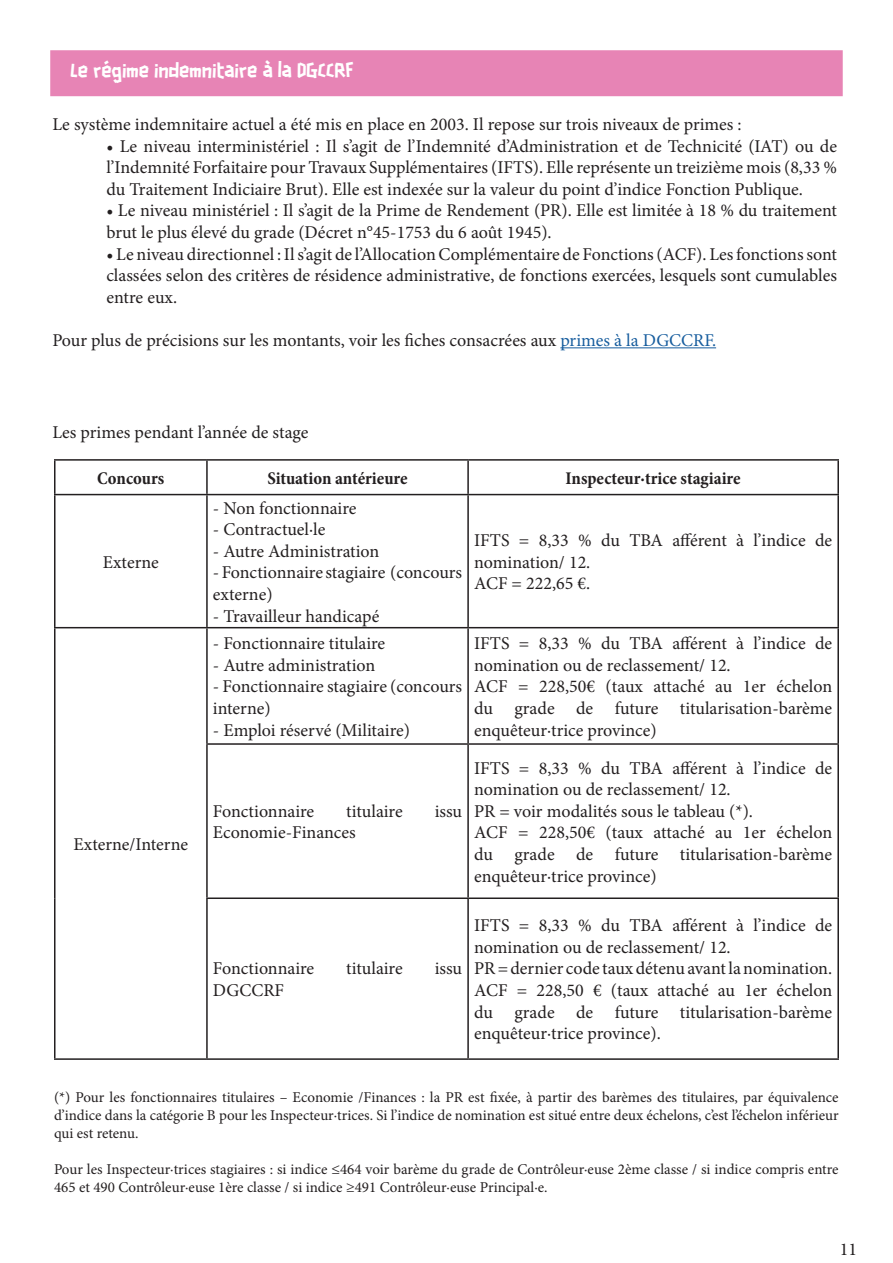
<style>
.page{position:relative;width:893px;height:1263px;background:#fff}
.page>*{position:absolute;margin:0;border:0;box-sizing:border-box;transform-origin:0 0}
.t1{font:18px/21.6px "Minion Pro";color:#231f20}
.t2{font:700 condensed 18px "Minion Pro";color:#231f20}
.t3{font:18px "Scotchlidaires";color:#fff}
.t4{font:15px/18px "Minion Pro";color:#231f20;text-align:justify}
.s1{color:#175d9e}
</style>
<div class="page">
<hr style="left:54px;top:459px;width:153px;height:2px;background:#231f20">
<hr style="left:54px;top:461px;width:2px;height:33px;background:#231f20">
<hr style="left:207px;top:459px;width:261px;height:2px;background:#231f20">
<hr style="left:206px;top:461px;width:2px;height:33px;background:#231f20">
<hr style="left:468px;top:459px;width:371px;height:2px;background:#231f20">
<hr style="left:467px;top:461px;width:2px;height:33px;background:#231f20">
<hr style="left:837px;top:461px;width:2px;height:33px;background:#231f20">
<hr style="left:54px;top:494px;width:153px;height:1px;background:#231f20">
<hr style="left:54px;top:495px;width:2px;height:132px;background:#231f20">
<hr style="left:207px;top:494px;width:261px;height:1px;background:#231f20">
<hr style="left:206px;top:495px;width:2px;height:132px;background:#231f20">
<hr style="left:468px;top:494px;width:371px;height:1px;background:#231f20">
<hr style="left:467px;top:495px;width:2px;height:132px;background:#231f20">
<hr style="left:837px;top:495px;width:2px;height:132px;background:#231f20">
<hr style="left:54px;top:627px;width:153px;height:1px;background:#231f20">
<hr style="left:54px;top:628px;width:2px;height:116px;background:#231f20">
<hr style="left:207px;top:627px;width:261px;height:1px;background:#231f20">
<hr style="left:206px;top:628px;width:2px;height:115px;background:#231f20">
<hr style="left:468px;top:627px;width:371px;height:1px;background:#231f20">
<hr style="left:467px;top:628px;width:2px;height:115px;background:#231f20">
<hr style="left:837px;top:628px;width:2px;height:115px;background:#231f20">
<hr style="left:54px;top:744px;width:2px;height:154px;background:#231f20">
<hr style="left:206px;top:743px;width:262px;height:2px;background:#231f20">
<hr style="left:206px;top:745px;width:2px;height:152px;background:#231f20">
<hr style="left:468px;top:743px;width:371px;height:2px;background:#231f20">
<hr style="left:467px;top:745px;width:2px;height:152px;background:#231f20">
<hr style="left:837px;top:745px;width:2px;height:152px;background:#231f20">
<hr style="left:54px;top:898px;width:2px;height:160px;background:#231f20">
<hr style="left:206px;top:897px;width:262px;height:2px;background:#231f20">
<hr style="left:206px;top:899px;width:2px;height:159px;background:#231f20">
<hr style="left:468px;top:897px;width:371px;height:2px;background:#231f20">
<hr style="left:467px;top:899px;width:2px;height:159px;background:#231f20">
<hr style="left:837px;top:899px;width:2px;height:159px;background:#231f20">
<hr style="left:54px;top:1058px;width:153px;height:2px;background:#231f20">
<hr style="left:207px;top:1058px;width:261px;height:2px;background:#231f20">
<hr style="left:468px;top:1058px;width:371px;height:2px;background:#231f20">
<div style="left:54px;top:54px;width:785px;height:38px;background:#e784b5"></div>
<div style="left:50px;top:50px;width:793px;height:46px;border:8px solid #e784b5"></div>
<hr style="left:560px;top:347px;width:156px;height:1px;background:#175d9e">
<p class="t3" style="left:71px;top:58px;width:285px">Le régime indemnitaire à la DGCCRF</p>
<p class="t1" style="left:52px;top:114px;width:691px">Le système indemnitaire actuel a été mis en place en 2003. Il repose sur trois niveaux de primes :</p>
<p class="t1" style="left:106px;top:135px;width:732px;text-align:justify">• Le niveau interministériel : Il s’agit de l’Indemnité d’Administration et de Technicité (IAT) ou de l’Indemnité Forfaitaire pour Travaux Supplémentaires (IFTS). Elle représente un treizième mois (8,33 % du Traitement Indiciaire Brut). Elle est indexée sur la valeur du point d’indice Fonction Publique.</p>
<p class="t1" style="left:106px;top:200px;width:732px">• Le niveau ministériel : Il s’agit de la Prime de Rendement (PR). Elle est limitée à 18 % du traitement brut le plus élevé du grade (Décret n°45-1753 du 6 août 1945).</p>
<p class="t1" style="left:106px;top:243px;width:732px;text-align:justify">• Le niveau directionnel : Il s’agit de l’Allocation Complémentaire de Fonctions (ACF). Les fonctions sont classées selon des critères de résidence administrative, de fonctions exercées, lesquels sont cumulables entre eux.</p>
<p class="t1" style="left:52px;top:330px;width:665px">Pour plus de précisions sur les montants, voir les fiches consacrées aux <span class="s1">primes à la DGCCRF.</span></p>
<p class="t1" style="left:52px;top:422px;width:258px">Les primes pendant l’année de stage</p>
<p class="t2" style="left:97px;top:466px;width:69px">Concours</p>
<p class="t2" style="left:267px;top:466px;width:142px">Situation antérieure</p>
<p class="t2" style="left:566px;top:466px;width:177px">Inspecteur·trice stagiaire</p>
<p class="t1" style="left:103px;top:551px;width:58px">Externe</p>
<p class="t1" style="left:74px;top:833px;width:116px">Externe/Interne</p>
<p class="t1" style="left:213px;top:497px;width:145px">- Non fonctionnaire</p>
<p class="t1" style="left:213px;top:519px;width:114px">- Contractuel·le</p>
<p class="t1" style="left:213px;top:540px;width:168px">- Autre Administration</p>
<p class="t1" style="left:213px;top:562px;width:251px">- Fonctionnaire stagiaire (concours externe)</p>
<p class="t1" style="left:213px;top:605px;width:168px">- Travailleur handicapé</p>
<p class="t1" style="left:213px;top:633px;width:174px">- Fonctionnaire titulaire</p>
<p class="t1" style="left:213px;top:654px;width:164px">- Autre administration</p>
<p class="t1" style="left:213px;top:676px;width:251px">- Fonctionnaire stagiaire (concours interne)</p>
<p class="t1" style="left:213px;top:719px;width:199px">- Emploi réservé (Militaire)</p>
<p class="t1" style="left:213px;top:800px;width:103px">Fonctionnaire</p>
<p class="t1" style="left:346px;top:800px;width:58px">titulaire</p>
<p class="t1" style="left:435px;top:800px;width:29px">issu</p>
<p class="t1" style="left:213px;top:822px;width:144px">Economie-Finances</p>
<p class="t1" style="left:474px;top:530px;width:360px">IFTS = 8,33 % du TBA afférent à l’indice de nomination/ 12.</p>
<p class="t1" style="left:474px;top:573px;width:118px">ACF = 222,65 €.</p>
<p class="t1" style="left:474px;top:633px;width:360px">IFTS = 8,33 % du TBA afférent à l’indice de nomination ou de reclassement/ 12.</p>
<p class="t1" style="left:474px;top:676px;width:360px;text-align:justify">ACF = 228,50€ (taux attaché au 1er échelon du grade de future titularisation-barème enquêteur·trice province)</p>
<p class="t1" style="left:474px;top:757px;width:360px">IFTS = 8,33 % du TBA afférent à l’indice de nomination ou de reclassement/ 12.</p>
<p class="t1" style="left:474px;top:800px;width:280px">PR = voir modalités sous le tableau (*).</p>
<p class="t1" style="left:474px;top:822px;width:360px;text-align:justify">ACF = 228,50€ (taux attaché au 1er échelon du grade de future titularisation-barème enquêteur·trice province)</p>
<p class="t1" style="left:213px;top:958px;width:103px">Fonctionnaire</p>
<p class="t1" style="left:346px;top:958px;width:58px">titulaire</p>
<p class="t1" style="left:435px;top:958px;width:29px">issu</p>
<p class="t1" style="left:213px;top:979px;width:73px">DGCCRF</p>
<p class="t1" style="left:474px;top:915px;width:360px">IFTS = 8,33 % du TBA afférent à l’indice de nomination ou de reclassement/ 12.</p>
<p class="t1" style="left:474px;top:958px;width:360px">PR = dernier code taux détenu avant la nomination.</p>
<p class="t1" style="left:474px;top:979px;width:360px;text-align:justify">ACF = 228,50 € (taux attaché au 1er échelon du grade de future titularisation-barème enquêteur·trice province).</p>
<p class="t4" style="left:54px;top:1088px;width:786px">(*) Pour les fonctionnaires titulaires – Economie /Finances : la PR est fixée, à partir des barèmes des titulaires, par équivalence d’indice dans la catégorie B pour les Inspecteur·trices. Si l’indice de nomination est situé entre deux échelons, c’est l’échelon inférieur qui est retenu.</p>
<p class="t4" style="left:54px;top:1160px;width:786px">Pour les Inspecteur·trices stagiaires : si indice ≤464 voir barème du grade de Contrôleur·euse 2ème classe / si indice compris entre<br>465 et 490 Contrôleur·euse 1ère classe / si indice ≥491 Contrôleur·euse Principal·e.</p>
<p class="t1" style="left:840px;top:1238px;width:19px">11</p>
</div>
